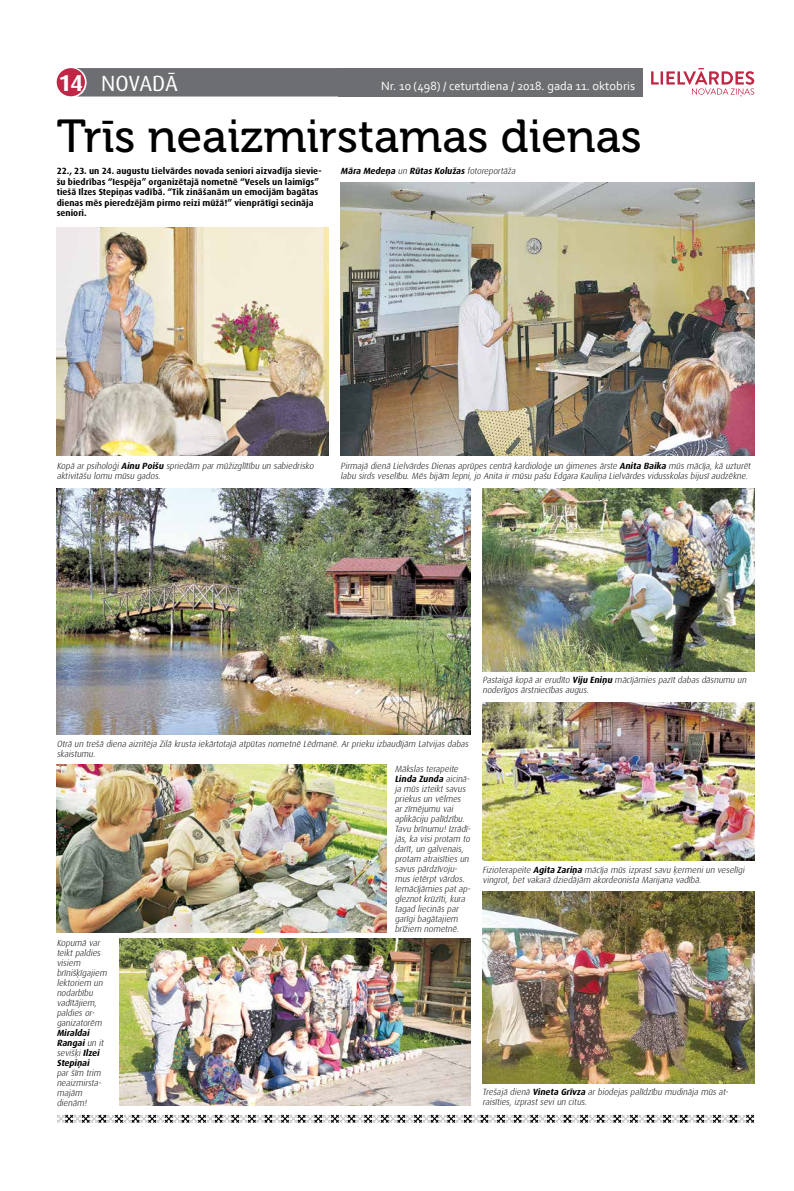
<style>
.page{position:relative;width:794px;height:1191px;background:#fff}
.page>*{position:absolute;margin:0;border:0;box-sizing:border-box;transform-origin:0 0}
.t1{font:46.1px "Museo 500";color:#000}
.t2{font:22px "Dax Pro";letter-spacing:-.01em;color:#fff}
.t3{font:12.5px "Corbel";color:#fff}
.t4{font:italic 300 9px/10px "Dax Pro";color:#000}
.t5{font:700 9px/10.5px "Dax Pro";letter-spacing:.005em;color:#000}
.t6{font:italic 700 9px/10px "Dax Pro";color:#000}
.s1{font-weight:700;font-size:23px}
.s2{font-weight:300}
.s3{font-weight:700}
</style>
<div class="page">
<svg style="left:57px;top:1114px;width:697px;height:9px"></svg>
<svg style="left:76px;top:68px;width:262px;height:29px;background:#707174"></svg>
<div style="left:57px;top:68px;width:28px;height:28px;background:#c02646;border-radius:50%"></div>
<div style="left:338px;top:68px;width:304px;height:29px;background:#6d6e71"></div>
<svg style="left:651px;top:68px;width:103px;height:29px"></svg>
<img style="left:340px;top:183px;width:414px;height:272px">
<img style="left:57px;top:227px;width:271px;height:228px">
<img style="left:57px;top:489px;width:413px;height:246px">
<img style="left:482px;top:489px;width:272px;height:182px">
<img style="left:482px;top:703px;width:272px;height:157px">
<img style="left:482px;top:891px;width:272px;height:192px">
<img style="left:57px;top:765px;width:329px;height:167px">
<img style="left:119px;top:938px;width:351px;height:167px">
<h2 class="t2" style="left:59px;top:69px;width:121px"><span class="s1">14</span> NOVADĀ</h2>
<h3 class="t3" style="left:381px;top:78px;width:256px">Nr. 10 (498) / ceturtdiena / 2018. gada 11. oktobris</h3>
<h1 class="t1" style="left:57px;top:110px;width:586px">Trīs neaizmirstamas dienas</h1>
<p class="t5" style="left:57px;top:166px;width:266px">22., 23. un 24. augustu Lielvārdes novada seniori aizvadīja sievie&shy;šu biedrības “Iespēja” organizētajā nometnē “Vesels un laimīgs” tiešā Ilzes Stepiņas vadībā. “Tik zināšanām un emocijām bagātas dienas mēs pieredzējām pirmo reizi mūžā!” vienprātīgi secināja seniori.</p>
<p class="t6" style="left:340px;top:166px;width:178px">Māra Medeņa <span class="s2">un</span> Rūtas Kolužas <span class="s2">fotoreportāža</span></p>
<p class="t4" style="left:57px;top:460px;width:260px">Kopā ar psiholoģi <span class="s3">Ainu Poišu</span> spriedām par mūžizglītību un sabiedrisko aktivitāšu lomu mūsu gados.</p>
<p class="t4" style="left:340px;top:460px;width:413px">Pirmajā dienā Lielvārdes Dienas aprūpes centrā kardioloģe un ģimenes ārste <span class="s3">Anita Baika</span> mūs mācīja, kā uzturēt labu sirds veselību. Mēs bijām lepni, jo Anita ir mūsu pašu Edgara Kauliņa Lielvārdes vidusskolas bijusī audzēkne.</p>
<p class="t4" style="left:482px;top:675px;width:267px">Pastaigā kopā ar erudīto <span class="s3">Viju Eniņu</span> mācījāmies pazīt dabas dāsnumu un noderīgos ārstniecības augus.</p>
<p class="t4" style="left:57px;top:738px;width:415px">Otrā un trešā diena aizritēja Zilā krusta iekārtotajā atpūtas nometnē Lēdmanē. Ar prieku izbaudījām Latvijas dabas skaistumu.</p>
<p class="t4" style="left:57px;top:937px;width:53px">Kopumā var teikt paldies visiem brīnišķīgaj iem lektoriem un nodarbību vadītāj iem, paldies or&shy;ganizatorēm</p>
<p class="t6" style="left:57px;top:1027px;width:50px">Miraldai<br>Rangai <span class="s2">un it sevišķi</span> Ilzei<br>Stepiņai</p>
<p class="t4" style="left:57px;top:1067px;width:48px">par šīm trim neaizmirsta&shy;majām dienām!</p>
<p class="t4" style="left:395px;top:763px;width:79px">Mākslas terapeite<br><span class="s3">Linda Zunda</span> aicinā&shy;ja mūs izteikt savus priekus un vēlmes ar zīmējumu vai aplikāciju palīdzību.<br>Tavu brīnumu! Izrādī&shy;jās, ka visi protam to darīt, un galvenais, protam atraisīties un savus pārdzīvoju&shy;mus ietērpt vārdos.<br>Iemācījāmies patap&shy;gleznot krūzīti, kura tagad liecinās par garīgi bagātajiem brīžiem nometnē.</p>
<p class="t4" style="left:482px;top:864px;width:265px">Fizioterapeite <span class="s3">Agita Zariņa</span> mācīja mūs izprast savu ķermeni un veselīgi vingrot, bet vakarā dziedājām akordeonista Marijana vadībā.</p>
<p class="t4" style="left:482px;top:1087px;width:249px">Trešajā dienā <span class="s3">Vineta Grīvza</span> ar biodejas palīdzību mudināja mūs at&shy;raisīties, izprast sevi un citus.</p>
</div>
